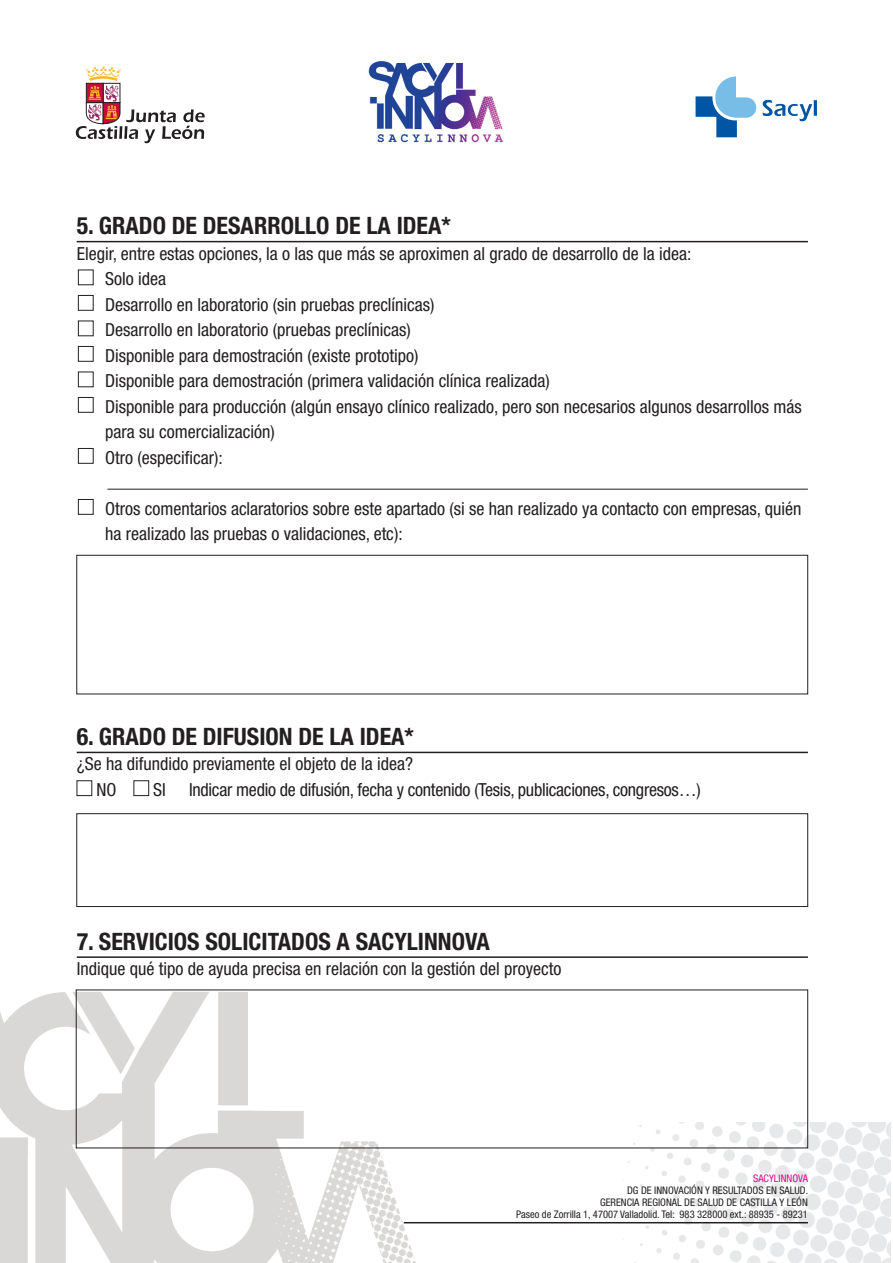
<style>
.page{position:relative;width:893px;height:1263px;background:#fff}
.page>*{position:absolute;margin:0;border:0;box-sizing:border-box;transform-origin:0 0}
.t1{font:700 condensed 24px "Helvetica Neue LT Std";color:#231f20}
.t2{font:condensed 18px/25.5px "Helvetica Neue LT Std";color:#231f20}
.t3{font:condensed 10.5px/12px "Helvetica Neue LT Std";color:#231f20;text-align:right}
.t4{font:condensed 10.5px "Helvetica Neue LT Std";color:#ed028c}
</style>
<div class="page">
<img style="left:0;top:989px;width:438px;height:273px">
<div style="left:77px;top:555px;width:731px;height:139px;border:1px solid #231f20"></div>
<div style="left:77px;top:813px;width:731px;height:94px;border:1px solid #231f20"></div>
<div style="left:427px;top:1122px;width:463px;height:141px;background:#fff"></div>
<img style="left:623px;top:1122px;width:267px;height:141px">
<hr style="left:404px;top:1222px;width:404px;height:1px;background:#231f20">
<svg style="left:76px;top:66px;width:129px;height:77px"></svg>
<svg style="left:695px;top:76px;width:61px;height:61px"></svg>
<svg style="left:762px;top:100px;width:55px;height:21px"></svg>
<img style="left:368px;top:61px;width:136px;height:82px">
<hr style="left:77px;top:241px;width:731px;height:1px;background:#231f20">
<div style="left:78px;top:499px;width:15px;height:15px;border:1px solid #231f20"></div>
<div style="left:78px;top:448px;width:15px;height:15px;border:1px solid #231f20"></div>
<div style="left:78px;top:397px;width:15px;height:15px;border:1px solid #231f20"></div>
<div style="left:78px;top:372px;width:15px;height:15px;border:1px solid #231f20"></div>
<div style="left:78px;top:346px;width:15px;height:15px;border:1px solid #231f20"></div>
<div style="left:78px;top:321px;width:15px;height:15px;border:1px solid #231f20"></div>
<div style="left:78px;top:295px;width:15px;height:15px;border:1px solid #231f20"></div>
<div style="left:78px;top:270px;width:15px;height:15px;border:1px solid #231f20"></div>
<hr style="left:77px;top:752px;width:731px;height:1px;background:#231f20">
<div style="left:77px;top:780px;width:15px;height:16px;border:1px solid #231f20"></div>
<div style="left:134px;top:780px;width:15px;height:16px;border:1px solid #231f20"></div>
<hr style="left:77px;top:956px;width:731px;height:2px;background:#231f20">
<hr style="left:107px;top:489px;width:701px;height:1px;background:#231f20">
<h1 class="t1" style="left:77px;top:212px;width:376px">5. GRADO DE DESARROLLO DE LA IDEA*</h1>
<p class="t2" style="left:105px;top:242px;width:698px;text-indent:-28px">Elegir, entre estas opciones, la o las que más se aproximen al grado de desarrollo de la idea:<br>Solo idea<br>Desarrollo en laboratorio (sin pruebas preclínicas)<br>Desarrollo en laboratorio (pruebas preclínicas)<br>Disponible para demostración (existe prototipo)<br>Disponible para demostración (primera validación clínica realizada)<br>Disponible para producción (algún ensayo clínico realizado, pero son necesarios algunos desarrollos más para su comercialización)<br>Otro (especificar):</p>
<p class="t2" style="left:105px;top:497px;width:698px">Otros comentarios aclaratorios sobre este apartado (si se han realizado ya contacto con empresas, quién ha realizado las pruebas o validaciones, etc):</p>
<h1 class="t1" style="left:77px;top:722px;width:339px">6. GRADO DE DIFUSION DE LA IDEA*</h1>
<p class="t2" style="left:96px;top:753px;width:318px;text-indent:-20px">¿Se ha difundido previamente el objeto de la idea?<br>NO</p>
<p class="t2" style="left:153px;top:778px;width:14px">SI</p>
<p class="t2" style="left:189px;top:778px;width:513px">Indicar medio de difusión, fecha y contenido (Tesis, publicaciones, congresos…)</p>
<h1 class="t1" style="left:77px;top:927px;width:415px">7. SERVICIOS SOLICITADOS A SACYLINNOVA</h1>
<p class="t2" style="left:77px;top:957px;width:486px">Indique qué tipo de ayuda precisa en relación con la gestión del proyecto</p>
<p class="t4" style="left:753px;top:1174px;width:56px">SACYLINNOVA</p>
<p class="t3" style="left:516px;top:1185px;width:294px">DG DE INNOVACIÓN Y RESULTADOS EN SALUD.<br>GERENCIA REGIONAL DE SALUD DE CASTILLA Y LEÓN<br>Paseo de Zorrilla 1, 47007 Valladolid. Tel: 983 328000 ext.: 88935 - 89231</p>
</div>
